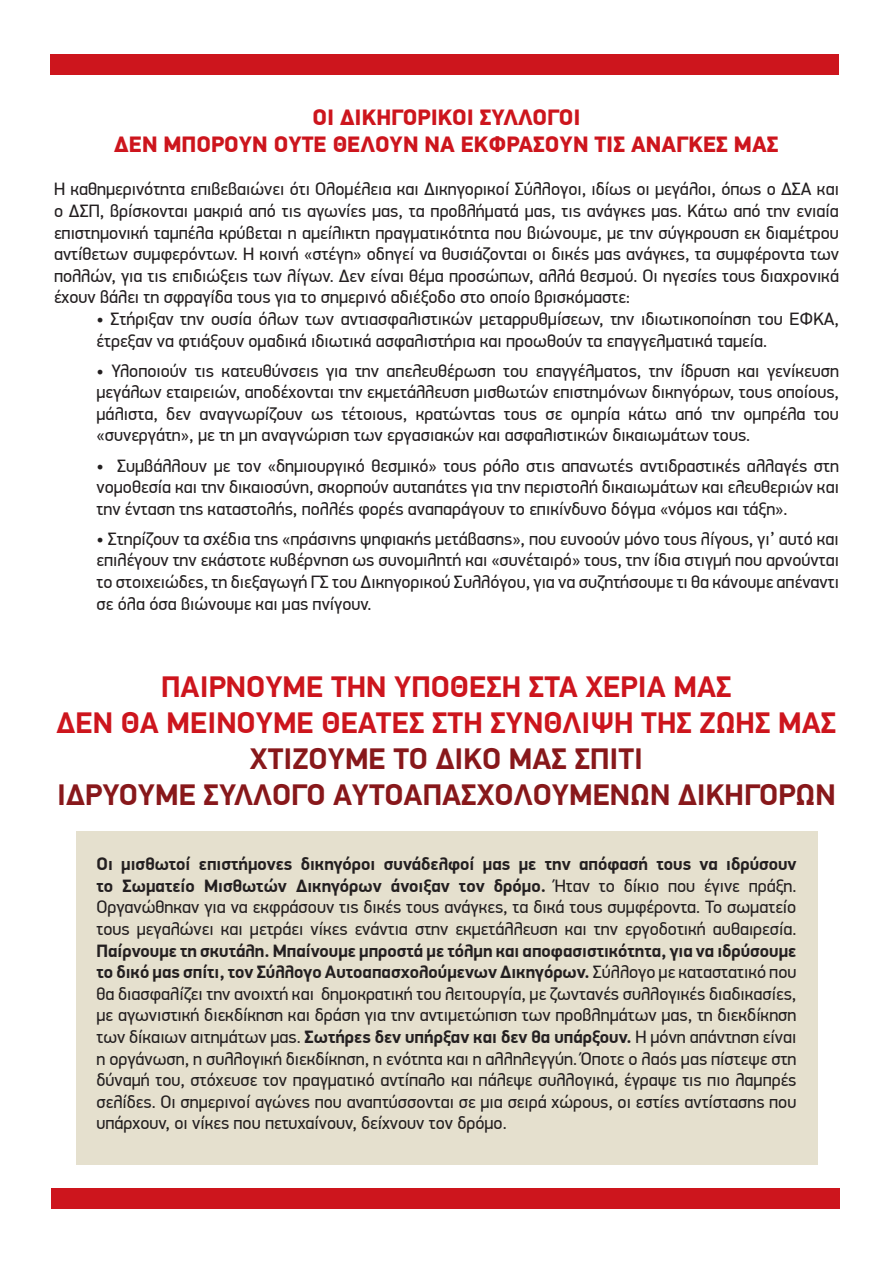
<style>
.page{position:relative;width:893px;height:1263px;background:#fff}
.page>*{position:absolute;margin:0;border:0;box-sizing:border-box;transform-origin:0 0}
.t1{font:700 30px "PF Din Display Pro";color:#cd151d}
.t2{font:700 30px "PF Din Display Pro";color:#88181b}
.t3{font:900 22.5px "PF Din Display Pro";color:#cd151d}
.t4{font:18px/21.6px "PF Din Display Pro";color:#231f20;text-align:justify}
.s1{font-weight:700}
</style>
<div class="page">
<div style="left:77px;top:832px;width:741px;height:333px;background:#e5e0ce"></div>
<div style="left:51px;top:54px;width:788px;height:21px;background:#cd151d"></div>
<div style="left:51px;top:1188px;width:788px;height:21px;background:#cd151d"></div>
<p class="t3" style="left:312px;top:104px;width:270px">ΟΙ ΔΙΚΗΓΟΡΙΚΟΙ ΣΥΛΛΟΓΟΙ</p>
<p class="t3" style="left:114px;top:131px;width:666px">ΔΕΝ ΜΠΟΡΟΥΝ ΟΥΤΕ ΘΕΛΟΥΝ ΝΑ ΕΚΦΡΑΣΟΥΝ ΤΙΣ ΑΝΑΓΚΕΣ ΜΑΣ</p>
<p class="t4" style="left:54px;top:179px;width:786px">Η καθημερινότητα επιβεβαιώνει ότι Ολομέλεια και Δικηγορικοί Σύλλογοι, ιδίως οι μεγάλοι, όπως ο ΔΣΑ και ο ΔΣΠ, βρίσκονται μακριά από τις αγωνίες μας, τα προβλήματά μας, τις ανάγκες μας. Κάτω από την ενιαία επιστημονική ταμπέλα κρύβεται η αμείλικτη πραγματικότητα που βιώνουμε, με την σύγκρουση εκ διαμέτρου αντίθετων συμφερόντων. Η κοινή «στέγη» οδηγεί να θυσιάζονται οι δικές μας ανάγκες, τα συμφέροντα των πολλών, για τις επιδιώξεις των λίγων. Δεν είναι θέμα προσώπων, αλλά θεσμού. Οι ηγεσίες τους διαχρονικά έχουν βάλει τη σφραγίδα τους για το σημερινό αδιέξοδο στο οποίο βρισκόμαστε:</p>
<p class="t4" style="left:97px;top:308px;width:744px">• Στήριξαν την ουσία όλων των αντιασφαλιστικών μεταρρυθμίσεων, την ιδιωτικοποίηση του ΕΦΚΑ, έτρεξαν να φτιάξουν ομαδικά ιδιωτικά ασφαλιστήρια και προωθούν τα επαγγελματικά ταμεία.</p>
<p class="t4" style="left:97px;top:360px;width:744px">• Υλοποιούν τις κατευθύνσεις για την απελευθέρωση του επαγγέλματος, την ίδρυση και γενίκευση μεγάλων εταιρειών, αποδέχονται την εκμετάλλευση μισθωτών επιστημόνων δικηγόρων, τους οποίους, μάλιστα, δεν αναγνωρίζουν ως τέτοιους, κρατώντας τους σε ομηρία κάτω από την ομπρέλα του «συνεργάτη», με τη μη αναγνώριση των εργασιακών και ασφαλιστικών δικαιωμάτων τους.</p>
<p class="t4" style="left:97px;top:455px;width:744px">• Συμβάλλουν με τον «δημιουργικό θεσμικό» τους ρόλο στις απανωτές αντιδραστικές αλλαγές στη νομοθεσία και την δικαιοσύνη, σκορπούν αυταπάτες για την περιστολή δικαιωμάτων και ελευθεριών και την ένταση της καταστολής, πολλές φορές αναπαράγουν το επικίνδυνο δόγμα «νόμος και τάξη».</p>
<p class="t4" style="left:97px;top:528px;width:744px">• Στηρίζουν τα σχέδια της «πράσινης ψηφιακής μετάβασης», που ευνοούν μόνο τους λίγους, γι’ αυτό και επιλέγουν την εκάστοτε κυβέρνηση ως συνομιλητή και «συνέταιρό» τους, την ίδια στιγμή που αρνούνται το στοιχειώδες, τη διεξαγωγή ΓΣ του Δικηγορικού Συλλόγου, για να συζητήσουμε τι θα κάνουμε απέναντι σε όλα όσα βιώνουμε και μας πνίγουν.</p>
<p class="t1" style="left:161px;top:669px;width:572px">ΠΑΙΡΝΟΥΜΕ ΤΗΝ ΥΠΟΘΕΣΗ ΣΤΑ ΧΕΡΙΑ ΜΑΣ</p>
<p class="t1" style="left:57px;top:705px;width:781px">ΔΕΝ ΘΑ ΜΕΙΝΟΥΜΕ ΘΕΑΤΕΣ ΣΤΗ ΣΥΝΘΛΙΨΗ ΤΗΣ ΖΩΗΣ ΜΑΣ</p>
<p class="t2" style="left:250px;top:741px;width:395px">ΧΤΙΖΟΥΜΕ ΤΟ ΔΙΚΟ ΜΑΣ ΣΠΙΤΙ</p>
<p class="t2" style="left:57px;top:777px;width:780px">ΙΔΡΥΟΥΜΕ ΣΥΛΛΟΓΟ ΑΥΤΟΑΠΑΣΧΟΛΟΥΜΕΝΩΝ ΔΙΚΗΓΟΡΩΝ</p>
<p class="t4" style="left:97px;top:853px;width:701px"><span class="s1">Οι μισθωτοί επιστήμονες δικηγόροι συνάδελφοί μας με την απόφασή τους να ιδρύσουν το Σωματείο Μισθωτών Δικηγόρων άνοιξαν τον δρόμο.</span> Ήταν το δίκιο που έγινε πράξη.<br>Οργανώθηκαν για να εκφράσουν τις δικές τους ανάγκες, τα δικά τους συμφέροντα. Το σωματείο τους μεγαλώνει και μετράει νίκες ενάντια στην εκμετάλλευση και την εργοδοτική αυθαιρεσία.<br><span class="s1">Παίρνουμε τη σκυτάλη. Μπαίνουμε μπροστά με τόλμη και αποφασιστικότητα, για να ιδρύσουμε το δικό μας σπίτι, τον Σύλλογο Αυτοαπασχολούμενων Δικηγόρων.</span> Σύλλογο με καταστατικό που θα διασφαλίζει την ανοιχτή και δημοκρατική του λειτουργία, με ζωντανές συλλογικές διαδικασίες, με αγωνιστική διεκδίκηση και δράση για την αντιμετώπιση των προβλημάτων μας, τη διεκδίκηση των δίκαιων αιτημάτων μας. <span class="s1">Σωτήρες δεν υπήρξαν και δεν θα υπάρξουν.</span> Η μόνη απάντηση είναι η οργάνωση, η συλλογική διεκδίκηση, η ενότητα και η αλληλεγγύη. Όποτε ο λαός μας πίστεψε στη δύναμή του, στόχευσε τον πραγματικό αντίπαλο και πάλεψε συλλογικά, έγραψε τις πιο λαμπρές σελίδες. Οι σημερινοί αγώνες που αναπτύσσονται σε μια σειρά χώρους, οι εστίες αντίστασης που υπάρχουν, οι νίκες που πετυχαίνουν, δείχνουν τον δρόμο.</p>
</div>
